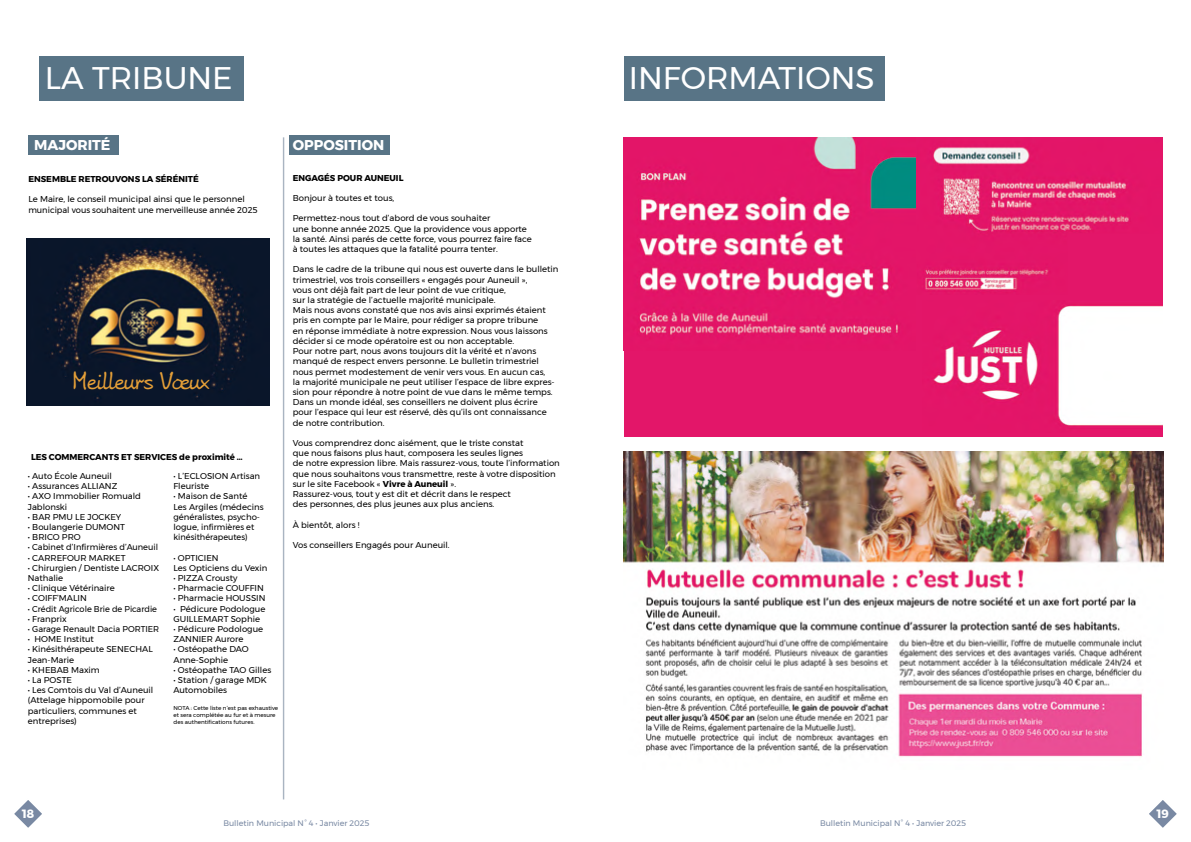
<style>
.page{position:relative;width:1191px;height:842px;background:#fff}
.page>*{position:absolute;margin:0;border:0;box-sizing:border-box;transform-origin:0 0}
.t1{font:31.2px "Gontserrat";color:#fff}
.t2{font:19.8px "Amelies Zettelwirtschaft AH";color:#e49f38}
.t3{font:700 14.2px "Gontserrat";color:#fff}
.t4{font:700 12px "Gontserrat";color:#fff}
.t5{font:8.5px/10.2px "Gontserrat";color:#000}
.t6{font:700 8.5px "Gontserrat";color:#000}
.t7{font:8.5px "Gontserrat";color:#000;scale:.96 1}
.t8{font:8px "Gontserrat";color:#7989a3}
.t9{font:5.7px/6.8px "Gontserrat";color:#000}
.s1{font-weight:700}
</style>
<div class="page">
<div style="left:40px;top:57px;width:204px;height:44px;background:#587486"></div>
<div style="left:624px;top:57px;width:260px;height:44px;background:#587486"></div>
<div style="left:28px;top:135px;width:91px;height:20px;background:#587486"></div>
<hr style="left:283px;top:137px;width:1px;height:662px;background:#a9b4c1">
<div style="left:289px;top:135px;width:100px;height:20px;background:#587486"></div>
<div style="left:624px;top:137px;width:538px;height:300px;background:#e31669"></div>
<img style="left:26px;top:239px;width:243px;height:167px">
<img style="left:623px;top:451px;width:540px;height:306px">
<img style="left:639px;top:137px;width:276px;height:198px">
<img style="left:925px;top:147px;width:204px;height:143px">
<img style="left:933px;top:305px;width:229px;height:121px">
<svg style="left:14px;top:800px;width:28px;height:28px"></svg>
<svg style="left:1149px;top:800px;width:28px;height:28px"></svg>
<h1 class="t1" style="left:45px;top:54px;width:189px">LA TRIBUNE</h1>
<h1 class="t1" style="left:629px;top:54px;width:247px">INFORMATIONS</h1>
<h3 class="t3" style="left:34px;top:134px;width:78px">MAJORITÉ</h3>
<h3 class="t3" style="left:293px;top:134px;width:93px">OPPOSITION</h3>
<p class="t6" style="left:293px;top:171px;width:112px">ENGAGÉS POUR AUNEUIL</p>
<p class="t5" style="left:293px;top:193px;width:103px">Bonjour à toutes et tous,</p>
<p class="t5" style="left:293px;top:213px;width:240px">Permettez-nous tout d’abord de vous souhaiter<br>une bonne année 2025. Que la providence vous apporte la santé. Ainsi parés de cette force, vous pourrez faire face à toutes les attaques que la fatalité pourra tenter.</p>
<p class="t5" style="left:293px;top:264px;width:267px">Dans le cadre de la tribune qui nous est ouverte dans le bulletin trimestriel, vos trois conseillers « engagés pour Auneuil »,<br>vous ont déjà fait part de leur point de vue critique,<br>sur la stratégie de l’actuelle majorité municipale.<br>Mais nous avons constaté que nos avis ainsi exprimés étaient pris en compte par le Maire, pour rédiger sa propre tribune<br>en réponse immédiate à notre expression. Nous vous laissons décider si ce mode opératoire est ou non acceptable.<br>Pour notre part, nous avons toujours dit la vérité et n’avons manqué de respect envers personne. Le bulletin trimestriel nous permet modestement de venir vers vous. En aucun cas,<br>la majorité municipale ne peut utiliser l’espace de libre expres&shy;sion pour répondre à notre point de vue dans le même temps.<br>Dans un monde idéal, ses conseillers ne doivent plus écrire pour l’espace qui leur est réservé, dès qu’ils ont connaissance de notre contribution.</p>
<p class="t5" style="left:293px;top:438px;width:269px">Vous comprendrez donc aisément, que le triste constat<br>que nous faisons plus haut, composera les seules lignes<br>de notre expression libre. Mais rassurez-vous, toute l’information que nous souhaitons vous transmettre, reste à votre disposition sur le site Facebook « <span class="s1">Vivre à Auneuil</span> ».<br>Rassurez-vous, tout y est dit et décrit dans le respect<br>des personnes, des plus jeunes aux plus anciens.</p>
<p class="t5" style="left:293px;top:519px;width:68px">À bientôt, alors !</p>
<p class="t5" style="left:293px;top:540px;width:158px">Vos conseillers Engagés pour Auneuil.</p>
<p class="t6" style="left:28px;top:172px;width:172px">ENSEMBLE RETROUVONS LA SÉRÉNITÉ</p>
<p class="t5" style="left:28px;top:194px;width:231px">Le Maire, le conseil municipal ainsi que le personnel municipal vous souhaitent une merveilleuse année 2025</p>
<h2 class="t2" style="left:73px;top:366px;width:138px">Meilleurs Vœux</h2>
<p class="t6" style="left:31px;top:450px;width:213px">LES COMMERCANTS ET SERVICES de proximité …</p>
<p class="t5" style="left:28px;top:471px;width:86px">• Auto École Auneuil</p>
<p class="t5" style="left:28px;top:481px;width:91px">• Assurances ALLIANZ</p>
<p class="t5" style="left:28px;top:491px;width:115px">• AXO Immobilier Romuald<br>Jablonski</p>
<p class="t5" style="left:28px;top:511px;width:95px">• BAR PMU LE JOCKEY</p>
<p class="t5" style="left:28px;top:522px;width:99px">• Boulangerie DUMONT</p>
<p class="t5" style="left:28px;top:532px;width:54px">• BRICO PRO</p>
<p class="t5" style="left:28px;top:542px;width:132px">• Cabinet d’Infirmières d’Auneuil</p>
<p class="t5" style="left:28px;top:552px;width:99px">• CARREFOUR MARKET</p>
<p class="t5" style="left:28px;top:562px;width:133px">• Chirurgien / Dentiste LACROIX<br>Nathalie</p>
<p class="t5" style="left:28px;top:583px;width:88px">• Clinique Vétérinaire</p>
<p class="t5" style="left:28px;top:593px;width:60px">• COIFF’MALIN</p>
<p class="t7" style="left:28px;top:602px;width:136px">• Crédit Agricole Brie de Picardie</p>
<p class="t5" style="left:28px;top:614px;width:40px">• Franprix</p>
<p class="t5" style="left:28px;top:624px;width:133px">• Garage Renault Dacia PORTIER</p>
<p class="t5" style="left:28px;top:634px;width:68px">• HOME Institut</p>
<p class="t5" style="left:28px;top:644px;width:126px">• Kinésithérapeute SENECHAL<br>Jean-Marie</p>
<p class="t5" style="left:28px;top:665px;width:74px">• KHEBAB Maxim</p>
<p class="t5" style="left:28px;top:675px;width:46px">• La POSTE</p>
<p class="t5" style="left:28px;top:685px;width:127px">• Les Comtois du Val d’Auneuil (Attelage hippomobile pour particuliers, communes et entreprises)</p>
<p class="t5" style="left:173px;top:471px;width:88px">• L’ECLOSION Artisan<br>Fleuriste</p>
<p class="t5" style="left:173px;top:491px;width:92px">• Maison de Santé<br>Les Argiles (médecins généralistes, psycho&shy;logue, infirmières et kinésithérapeutes)</p>
<p class="t5" style="left:173px;top:552px;width:95px">• OPTICIEN<br>Les Opticiens du Vexin</p>
<p class="t5" style="left:173px;top:573px;width:65px">• PIZZA Crousty</p>
<p class="t5" style="left:173px;top:583px;width:92px">• Pharmacie COUFFIN</p>
<p class="t5" style="left:173px;top:593px;width:94px">• Pharmacie HOUSSIN</p>
<p class="t5" style="left:173px;top:603px;width:93px">• Pédicure Podologue<br>GUILLEMART Sophie</p>
<p class="t5" style="left:173px;top:624px;width:91px">• Pédicure Podologue<br>ZANNIER Aurore</p>
<p class="t5" style="left:173px;top:644px;width:77px">• Ostéopathe DAO<br>Anne-Sophie</p>
<p class="t5" style="left:173px;top:665px;width:99px">• Ostéopathe TAO Gilles</p>
<p class="t5" style="left:173px;top:675px;width:95px">• Station / garage MDK<br>Automobiles</p>
<p class="t9" style="left:173px;top:705px;width:106px">NOTA : Cette liste n’est pas exhaustive et sera complétée au fur et à mesure des authentifications futures.</p>
<h3 class="t4" style="left:22px;top:804px;width:14px">18</h3>
<p class="t8" style="left:223px;top:817px;width:148px">Bulletin Municipal N° 4 • Janvier 2025</p>
<p class="t8" style="left:820px;top:817px;width:148px">Bulletin Municipal N° 4 • Janvier 2025</p>
<h3 class="t4" style="left:1156px;top:804px;width:14px">19</h3>
</div>
